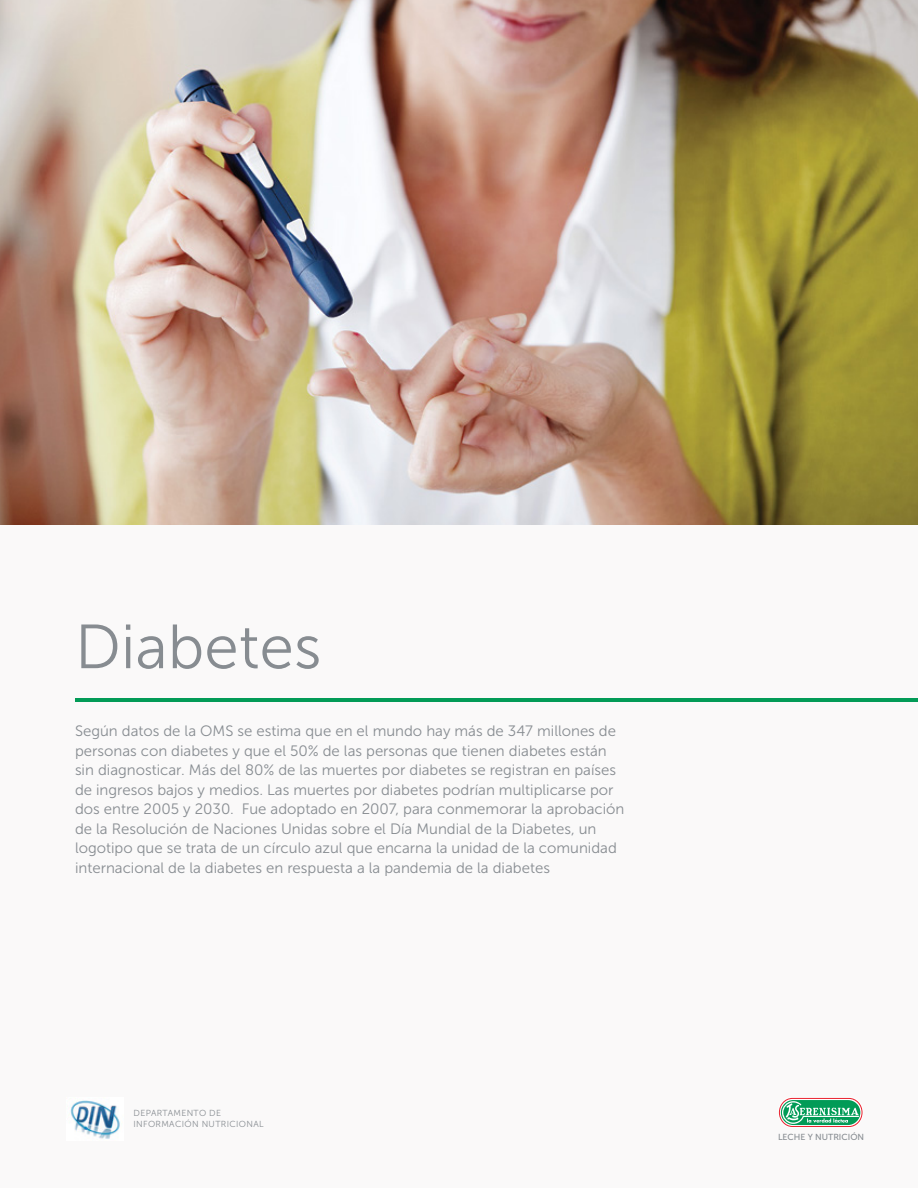
<style>
.page{position:relative;width:918px;height:1188px;background:#faf9f9}
.page>*{position:absolute;margin:0;border:0;box-sizing:border-box;transform-origin:0 0}
.t1{font:62.1px "Museo Sans 300";color:#878c91}
.t2{font:15px/19.5px "Museo Sans 300";color:#878c91}
.t3{font:8.7px/10.5px "Museo Sans 300";letter-spacing:.04em;color:#878c91}
.t4{font:8.7px "Museo Sans 500";color:#878c91}
</style>
<div class="page">
<img style="left:0;top:0;width:918px;height:525px">
<svg style="left:778px;top:1097px;width:85px;height:30px"></svg>
<img style="left:70px;top:1100px;width:50px;height:39px">
<hr style="left:75px;top:699px;width:843px;height:3px;background:#029b57">
<h1 class="t1" style="left:75px;top:613px;width:248px">Diabetes</h1>
<p class="t2" style="left:75px;top:721px;width:551px">Según datos de la OMS se estima que en el mundo hay más de 347 millones de personas con diabetes y que el 50% de las personas que tienen diabetes están sin diagnosticar. Más del 80% de las muertes por diabetes se registran en países de ingresos bajos y medios. Las muertes por diabetes podrían multiplicarse por dos entre 2005 y 2030. Fue adoptado en 2007, para conmemorar la aprobación de la Resolución de Naciones Unidas sobre el Día Mundial de la Diabetes, un logotipo que se trata de un círculo azul que encarna la unidad de la comunidad internacional de la diabetes en respuesta a la pandemia de la diabetes</p>
<p class="t3" style="left:134px;top:1108px;width:132px">DEPARTAMENTO DE<br>INFORMACIÓN NUTRICIONAL</p>
<p class="t4" style="left:778px;top:1133px;width:88px">LECHE Y NUTRICIÓN</p>
</div>
